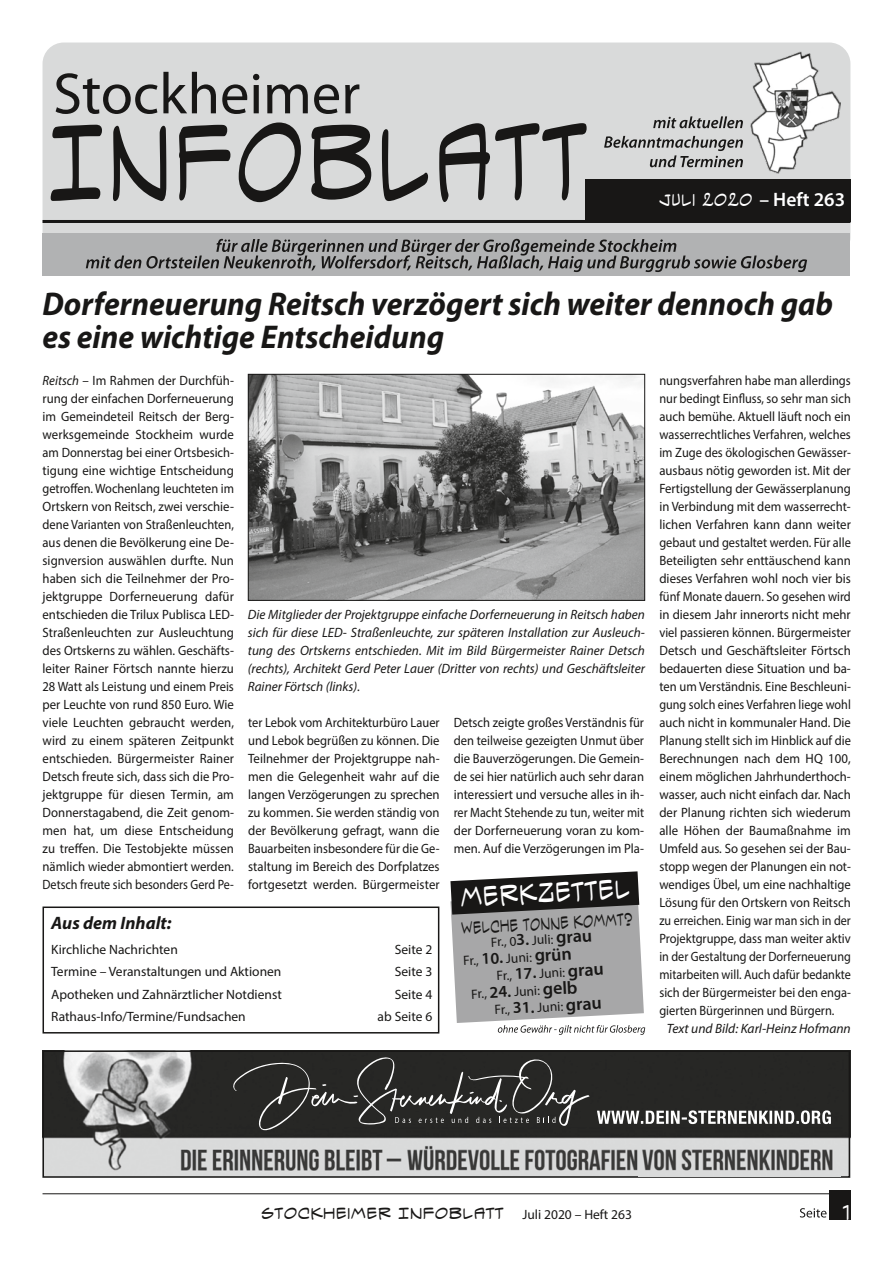
<style>
.page{position:relative;width:893px;height:1263px;background:#fff}
.page>*{position:absolute;margin:0;border:0;box-sizing:border-box;transform-origin:0 0}
.t1{font:italic 700 33px/33px "Myriad Pro";color:#181716;scale:.95 1}
.t2{font:28.5px "Spectre Verde BB";color:#fff;scale:.84 1}
.t3{font:21px "Spectre Verde BB";color:#fff}
.t4{font:18px "Spectre Verde BB";color:#181716;scale:.7 1}
.t5{font:18px "Spectre Verde BB";color:#fff;scale:.9 1}
.t6{font:italic 700 18px "Myriad Pro";color:#181716}
.t7{font:16.5px "Spectre Verde BB";color:#181716}
.t8{font:13.5px/18px "Myriad Pro";color:#181716;text-align:justify;scale:.92 1}
.t9{font:13.5px/18px "Myriad Pro";color:#181716;text-align:justify;scale:.95 1}
.t10{font:italic 13.5px/18px "Myriad Pro";color:#181716;text-align:justify}
.t11{font:13.5px/18px "Myriad Pro";color:#181716;text-align:justify;scale:.93 1}
.t12{font:13.5px/17px "Myriad Pro";color:#181716}
.s1{font-family:"Myriad Pro";font-weight:600;font-size:19.5px}
.s2{font-style:italic}
.s3{font-weight:600;font-size:16.5px}
.s4{font-weight:600;font-size:18px}
.s5{font-family:"Myriad Pro";font-size:13.5px}
</style>
<div class="page">
<div style="left:43px;top:43px;width:807px;height:216px;background:#d9dada;border-radius:21px"></div>
<div style="left:43px;top:233px;width:807px;height:43px;background:#b1b2b3"></div>
<svg style="left:51px;top:122px;width:536px;height:80px"></svg>
<svg style="left:56px;top:72px;width:303px;height:42px"></svg>
<div style="left:585px;top:179px;width:265px;height:42px;background:#181716"></div>
<svg style="left:604px;top:136px;width:138px;height:31px"></svg>
<svg style="left:653px;top:116px;width:89px;height:12px"></svg>
<img style="left:742px;top:51px;width:98px;height:122px">
<hr style="left:43px;top:220px;width:807px;height:3px;background:#181716">
<hr style="left:43px;top:1193px;width:807px;height:1px;background:#181716">
<div style="left:829px;top:1190px;width:21px;height:30px;background:#181716"></div>
<svg style="left:800px;top:1208px;width:27px;height:9px"></svg>
<svg style="left:86px;top:239px;width:721px;height:33px"></svg>
<div style="left:43px;top:906px;width:396px;height:127px;border:2px solid #181716"></div>
<svg style="left:450px;top:871px;width:195px;height:164px"></svg>
<img style="left:613px;top:1053px;width:234px;height:122px">
<img style="left:46px;top:1053px;width:567px;height:122px">
<div style="left:43px;top:1050px;width:807px;height:128px;border:2px solid #181716"></div>
<svg style="left:232px;top:1056px;width:358px;height:76px"></svg>
<svg style="left:597px;top:1110px;width:234px;height:14px"></svg>
<img style="left:176px;top:1146px;width:227px;height:26px">
<img style="left:403px;top:1144px;width:239px;height:29px">
<img style="left:638px;top:1146px;width:202px;height:30px">
<img style="left:250px;top:376px;width:393px;height:223px">
<div style="left:248px;top:374px;width:397px;height:227px;border:1px solid #181716"></div>
<h3 class="t5" style="left:659px;top:191px;width:209px">JULI 2020 <span class="s1">– Heft 263</span></h3>
<h1 class="t1" style="left:42px;top:286px;width:834px">Dorferneuerung Reitsch verzögert sich weiter dennoch gab es eine wichtige Entscheidung</h1>
<p class="t9" style="left:43px;top:371px;width:203px"><span class="s2">Reitsch</span> – Im Rahmen der Durchfüh&shy;rung der einfachen Dorferneuerung im Gemeindeteil Reitsch der Berg&shy;werksgemeinde Stockheim wurde am Donnerstag bei einer Ortsbesich&shy;tigung eine wichtige Entscheidung getroffen. Wochenlang leuchteten im Ortskern von Reitsch, zwei verschie&shy;dene Varianten von Straßenleuchten, aus denen die Bevölkerung eine De&shy;signversion auswählen durfte. Nun haben sich die Teilnehmer der Pro&shy;jektgruppe Dorferneuerung dafür entschieden die Trilux Publisca LED-Straßenleuchten zur Ausleuchtung des Ortskerns zu wählen. Geschäfts&shy;leiter Rainer Förtsch nannte hierzu 28 Watt als Leistung und einem Preis per Leuchte von rund 850 Euro. Wie viele Leuchten gebraucht werden, wird zu einem späteren Zeitpunkt entschieden. Bürgermeister Rainer Detsch freute sich, dass sich die Pro&shy;jektgruppe für diesen Termin, am Donnerstagabend, die Zeit genom&shy;men hat, um diese Entscheidung zu treffen. Die Testobjekte müssen nämlich wieder abmontiert werden.<br>Detsch freute sich besonders Gerd Pe-</p>
<p class="t10" style="left:248px;top:605px;width:399px">Die Mitglieder der Projektgruppe einfache Dorferneuerung in Reitsch haben sich für diese LED- Straßenleuchte, zur späteren Installation zur Ausleuch&shy;tung des Ortskerns entschieden. Mit im Bild Bürgermeister Rainer Detsch (rechts), Architekt Gerd Peter Lauer (Dritter von rechts) und Geschäftsleiter Rainer Förtsch (links).</p>
<p class="t8" style="left:248px;top:713px;width:210px">ter Lebok vom Architekturbüro Lauer und Lebok begrüßen zu können. Die Teilnehmer der Projektgruppe nah&shy;men die Gelegenheit wahr auf die langen Verzögerungen zu sprechen zu kommen. Sie werden ständig von der Bevölkerung gefragt, wann die Bauarbeiten insbesondere für die Ge&shy;staltung im Bereich des Dorfplatzes fortgesetzt werden. Bürgermeister</p>
<p class="t11" style="left:454px;top:713px;width:206px">Detsch zeigte großes Verständnis für den teilweise gezeigten Unmut über die Bauverzögerungen. Die Gemein&shy;de sei hier natürlich auch sehr daran interessiert und versuche alles in ih&shy;rer Macht Stehende zu tun, weiter mit der Dorferneuerung voran zu kom&shy;men. Auf die Verzögerungen im Pla-</p>
<h2 class="t2" style="left:459px;top:883px;width:204px;rotate:-3deg">MERKZETTEL</h2>
<h3 class="t6" style="left:51px;top:911px;width:122px">Aus dem Inhalt:</h3>
<p class="t12" style="left:51px;top:941px;width:128px">Kirchliche Nachrichten</p>
<p class="t12" style="left:395px;top:941px;width:39px">Seite 2</p>
<p class="t12" style="left:51px;top:963px;width:232px">Termine – Veranstaltungen und Aktionen</p>
<p class="t12" style="left:395px;top:963px;width:39px">Seite 3</p>
<p class="t12" style="left:51px;top:985px;width:232px">Apotheken und Zahnärztlicher Notdienst</p>
<p class="t12" style="left:395px;top:985px;width:39px">Seite 4</p>
<p class="t12" style="left:51px;top:1008px;width:196px">Rathaus-Info/Termine/Fundsachen</p>
<p class="t12" style="left:378px;top:1008px;width:56px">ab Seite 6</p>
<h3 class="t4" style="left:461px;top:919px;width:246px;rotate:-3deg">WELCHE TONNE KOMMT?</h3>
<p class="t12" style="left:462px;top:935px;width:131px;text-indent:29px;rotate:-3deg">Fr., 0<span class="s3">3.</span> Juli: <span class="s4">grau<br></span>Fr., <span class="s3">10.</span> Juni: <span class="s4">grün</span></p>
<p class="t12" style="left:470px;top:968px;width:135px;text-indent:26px;rotate:-3deg">Fr., <span class="s3">17.</span> Juni: <span class="s4">grau<br></span>Fr., <span class="s3">24.</span> Juni: <span class="s4">gelb</span></p>
<p class="t12" style="left:494px;top:1001px;width:109px;rotate:-3deg">Fr., <span class="s3">31.</span> Juni: <span class="s4">grau</span></p>
<p class="t8" style="left:659px;top:371px;width:210px">nungsverfahren habe man allerdings nur bedingt Einfluss, so sehr man sich auch bemühe. Aktuell läuft noch ein wasserrechtliches Verfahren, welches im Zuge des ökologischen Gewässer&shy;ausbaus nötig geworden ist. Mit der Fertigstellung der Gewässerplanung in Verbindung mit dem wasserrecht&shy;lichen Verfahren kann dann weiter gebaut und gestaltet werden. Für alle Beteiligten sehr enttäuschend kann dieses Verfahren wohl noch vier bis fünf Monate dauern. So gesehen wird in diesem Jahr innerorts nicht mehr viel passieren können. Bürgermeister Detsch und Geschäftsleiter Förtsch bedauerten diese Situation und ba&shy;ten um Verständnis. Eine Beschleuni&shy;gung solch eines Verfahren liege wohl auch nicht in kommunaler Hand. Die Planung stellt sich im Hinblick auf die Berechnungen nach dem HQ 100, einem möglichen Jahrhunderthoch&shy;wasser, auch nicht einfach dar. Nach der Planung richten sich wiederum alle Höhen der Baumaßnahme im Umfeld aus. So gesehen sei der Bau&shy;stopp wegen der Planungen ein not&shy;wendiges Übel, um eine nachhaltige Lösung für den Ortskern von Reitsch zu erreichen. Einig war man sich in der Projektgruppe, dass man weiter aktiv in der Gestaltung der Dorferneuerung mitarbeiten will. Auch dafür bedankte sich der Bürgermeister bei den enga&shy;gierten Bürgerinnen und Bürgern.</p>
<p class="t10" style="left:667px;top:1019px;width:186px">Text und Bild: Karl-Heinz Hofmann</p>
<p class="t7" style="left:261px;top:1205px;width:373px">STOCKHEIMER INFOBLATT <span class="s5">Juli 2020 – Heft 263</span></p>
<h3 class="t3" style="left:842px;top:1202px;width:10px">1</h3>
</div>
